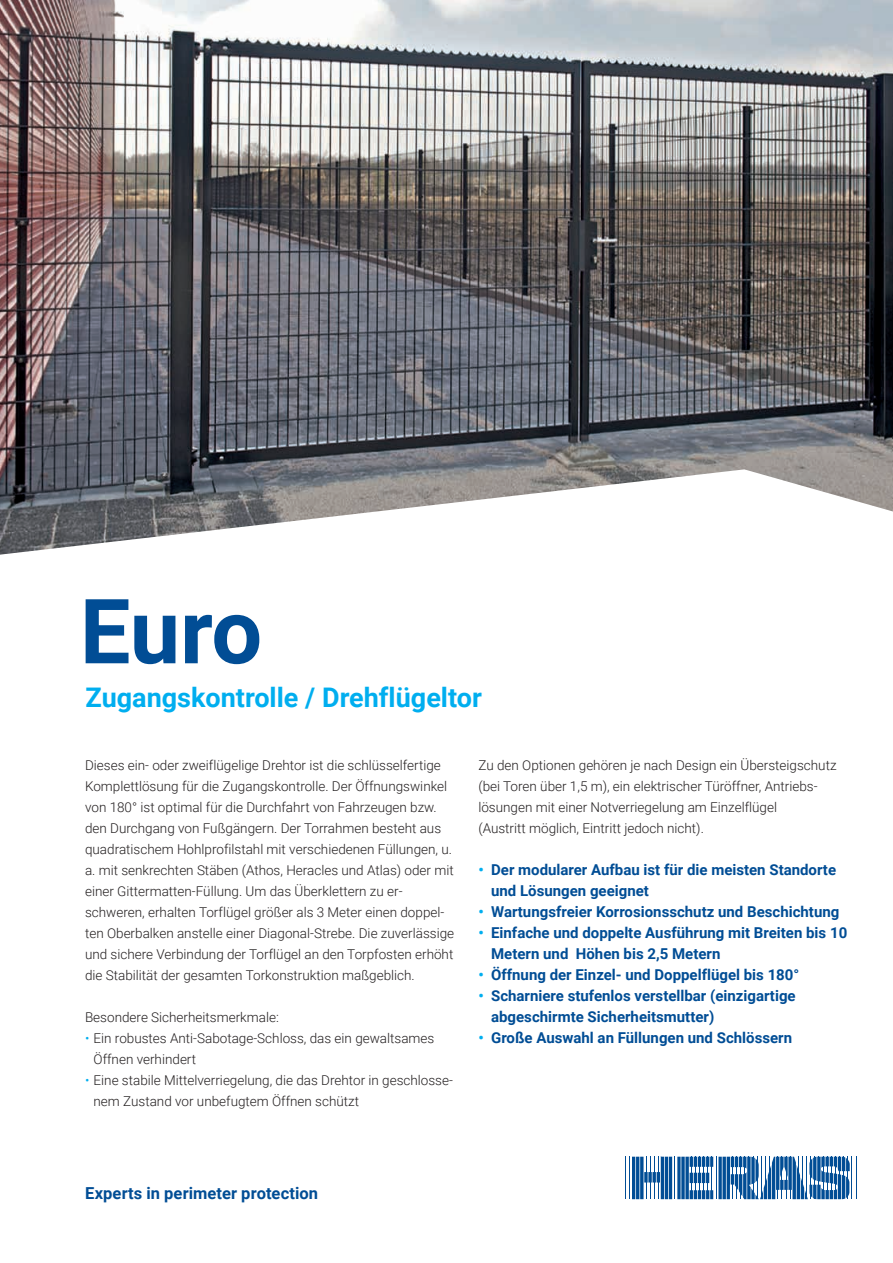
<style>
.page{position:relative;width:893px;height:1263px;background:#fff}
.page>*{position:absolute;margin:0;border:0;box-sizing:border-box;transform-origin:0 0}
.t1{font:700 90px "Roboto";color:#014d95}
.t2{font:700 27px "Roboto";color:#00aeef}
.t3{font:700 16.5px "Roboto";letter-spacing:.005em;color:#014d95}
.t4{font:700 15px/21px "Roboto";color:#014d95}
.t5{font:300 13.5px/21px "Roboto";color:#231f20}
.s1{color:#00aeef}
</style>
<div class="page">
<hr style="left:625px;top:1157px;width:1px;height:42px;background:#014d95">
<hr style="left:629px;top:1157px;width:1px;height:42px;background:#014d95">
<hr style="left:646px;top:1157px;width:1px;height:42px;background:#014d95">
<hr style="left:650px;top:1157px;width:1px;height:42px;background:#014d95">
<hr style="left:654px;top:1157px;width:1px;height:42px;background:#014d95">
<hr style="left:658px;top:1157px;width:1px;height:42px;background:#014d95">
<hr style="left:674px;top:1157px;width:1px;height:42px;background:#014d95">
<hr style="left:852px;top:1157px;width:1px;height:42px;background:#014d95">
<hr style="left:856px;top:1157px;width:1px;height:42px;background:#014d95">
<hr style="left:669px;top:1157px;width:3px;height:42px;background:#014d95">
<hr style="left:665px;top:1157px;width:3px;height:42px;background:#014d95">
<hr style="left:661px;top:1157px;width:3px;height:42px;background:#014d95">
<hr style="left:640px;top:1157px;width:3px;height:42px;background:#014d95">
<hr style="left:636px;top:1157px;width:3px;height:42px;background:#014d95">
<hr style="left:632px;top:1157px;width:3px;height:42px;background:#014d95">
<svg style="left:657px;top:1172px;width:3px;height:10px"></svg>
<svg style="left:652px;top:1172px;width:4px;height:10px"></svg>
<svg style="left:648px;top:1172px;width:4px;height:10px"></svg>
<svg style="left:644px;top:1172px;width:4px;height:10px"></svg>
<svg style="left:685px;top:1157px;width:4px;height:42px"></svg>
<svg style="left:681px;top:1157px;width:4px;height:42px"></svg>
<svg style="left:677px;top:1157px;width:4px;height:42px"></svg>
<svg style="left:690px;top:1157px;width:160px;height:42px"></svg>
<img style="left:0;top:0;width:893px;height:555px">
<h1 class="t1" style="left:80px;top:568px;width:184px">Euro</h1>
<h2 class="t2" style="left:86px;top:678px;width:398px">Zugangskontrolle / Drehflügeltor</h2>
<p class="t5" style="left:85px;top:754px;width:371px">Dieses ein- oder zweiflügelige Drehtor ist die schlüsselfertige Komplettlösung für die Zugangskontrolle. Der Öffnungswinkel von 180° ist optimal für die Durchfahrt von Fahrzeugen bzw. den Durchgang von Fußgängern. Der Torrahmen besteht aus quadratischem Hohlprofilstahl mit verschiedenen Füllungen, u. a. mit senkrechten Stäben (Athos, Heracles und Atlas) oder mit einer Gittermatten-Füllung. Um das Überklettern zu er&shy;schweren, erhalten Torflügel größer als 3 Meter einen doppel&shy;ten Oberbalken anstelle einer Diagonal-Strebe. Die zuverlässige und sichere Verbindung der Torflügel an den Torpfosten erhöht die Stabilität der gesamten Torkonstruktion maßgeblich.</p>
<p class="t5" style="left:85px;top:1006px;width:195px">Besondere Sicherheitsmerkmale:</p>
<p class="t5" style="left:94px;top:1027px;width:342px;text-indent:-9px"><span class="s1">•</span> Ein robustes Anti-Sabotage-Schloss, das ein gewaltsames<br>Öffnen verhindert</p>
<p class="t5" style="left:94px;top:1069px;width:361px;text-indent:-9px"><span class="s1">•</span> Eine stabile Mittelverriegelung, die das Drehtor in geschlosse&shy;nem Zustand vor unbefugtem Öffnen schützt</p>
<p class="t5" style="left:478px;top:754px;width:360px">Zu den Optionen gehören je nach Design ein Übersteigschutz (bei Toren über 1,5 m), ein elektrischer Türöffner, Antriebs&shy;lösungen mit einer Notverriegelung am Einzelflügel<br>(Austritt möglich, Eintritt jedoch nicht).</p>
<p class="t4" style="left:491px;top:858px;width:346px;text-indent:-13px"><span class="s1">•</span> Der modularer Aufbau ist für die meisten Standorte und Lösungen geeignet</p>
<p class="t4" style="left:478px;top:900px;width:362px"><span class="s1">•</span> Wartungsfreier Korrosionsschutz und Beschichtung</p>
<p class="t4" style="left:491px;top:921px;width:358px;text-indent:-13px"><span class="s1">•</span> Einfache und doppelte Ausführung mit Breiten bis 10<br>Metern und Höhen bis 2,5 Metern</p>
<p class="t4" style="left:478px;top:963px;width:322px"><span class="s1">•</span> Öffnung der Einzel- und Doppelflügel bis 180°</p>
<p class="t4" style="left:491px;top:984px;width:306px;text-indent:-13px"><span class="s1">•</span> Scharniere stufenlos verstellbar (einzigartige abgeschirmte Sicherheitsmutter)</p>
<p class="t4" style="left:478px;top:1026px;width:315px"><span class="s1">•</span> Große Auswahl an Füllungen und Schlössern</p>
<p class="t3" style="left:85px;top:1181px;width:235px">Experts in perimeter protection</p>
</div>
